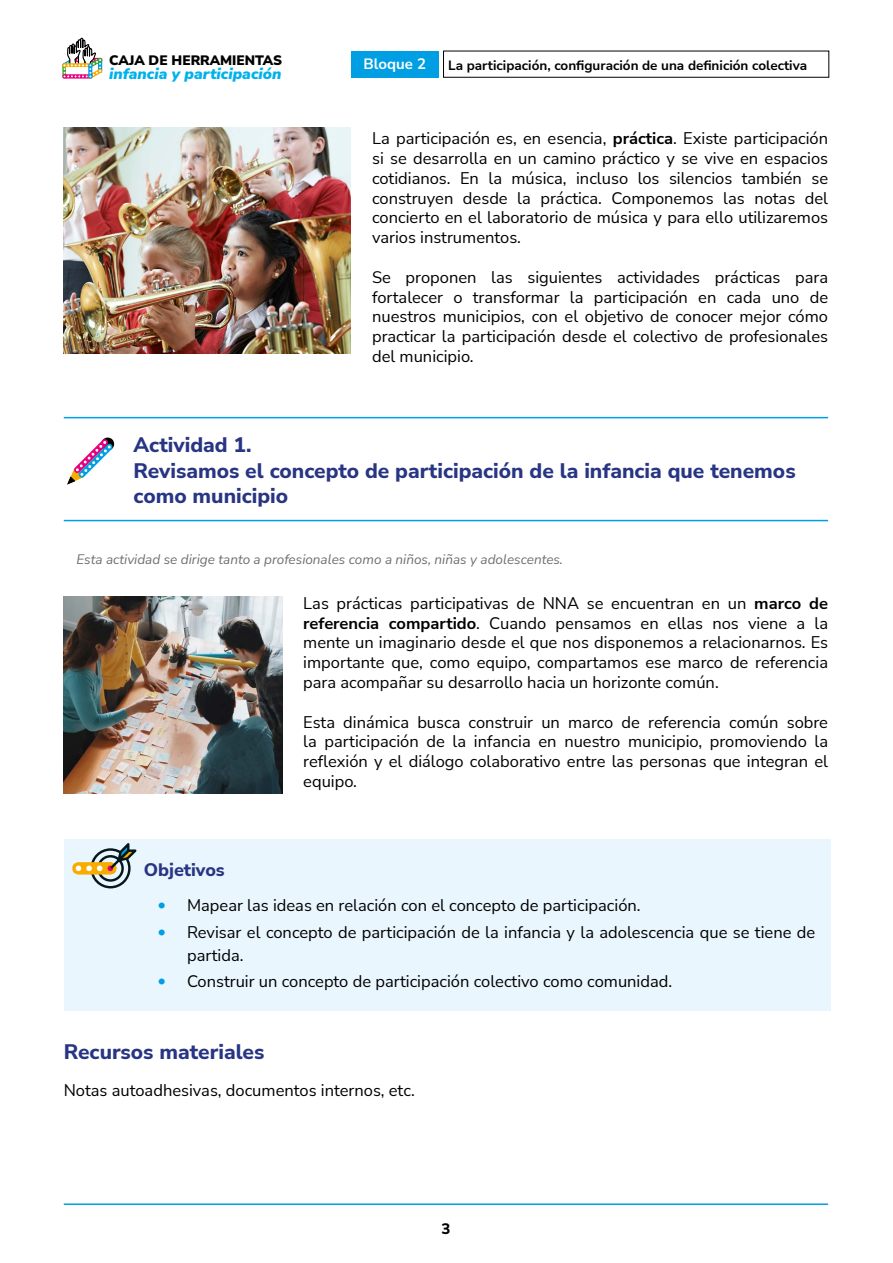
<style>
.page{position:relative;width:893px;height:1263px;background:#fff}
.page>*{position:absolute;margin:0;border:0;box-sizing:border-box;transform-origin:0 0}
.titulo_2_-_ACTIVIDAD{font:800 21px/25.2px "Nunito Sans";color:#283583}
.titulo_2{font:800 21px "Nunito Sans";color:#283583}
.titulo_3{font:800 18px "Nunito Sans";color:#283583}
.GeneralTexto{font:16.5px/19.8px "Nunito Sans";color:#000;text-align:justify}
.t1{font:italic 900 15.45px "Nunito Sans";color:#00b1eb}
.t2{font:700 15px "Nunito Sans";color:#fff}
.t3{font:800 15px "Nunito Sans";color:#000}
.t4{font:900 13.65px "Nunito Sans";color:#000}
.GeneralPie{font:italic 13.5px "Nunito Sans";color:#706f6f}
.t5{font:700 13.5px "Nunito Sans";color:#000}
.s1{font-weight:700}
.s2{font-weight:900;color:#009fe3}
</style>
<div class="page">
<svg style="left:62px;top:37px;width:41px;height:42px"></svg>
<div style="left:351px;top:51px;width:88px;height:26px;background:#009fe3"></div>
<hr style="left:64px;top:1203px;width:764px;height:2px;background:#009fe3">
<div style="left:64px;top:839px;width:766px;height:172px;background:#eaf6fe"></div>
<hr style="left:64px;top:417px;width:764px;height:1px;background:#009fe3">
<hr style="left:64px;top:520px;width:764px;height:1px;background:#009fe3">
<div style="left:90px;top:848px;width:41px;height:40px;border:2px solid #05161d;border-radius:50%"></div>
<div style="left:97px;top:855px;width:27px;height:27px;border:2px solid #05161d;border-radius:50%"></div>
<div style="left:72px;top:862px;width:45px;height:12px;background:#f8ac00;border-radius:6px"></div>
<svg style="left:76px;top:843px;width:61px;height:28px"></svg>
<svg style="left:67px;top:437px;width:48px;height:48px"></svg>
<img style="left:64px;top:597px;width:218px;height:197px">
<img style="left:64px;top:128px;width:287px;height:226px">
<p class="t4" style="left:109px;top:51px;width:174px">CAJA DE HERRAMIENTAS</p>
<p class="t1" style="left:109px;top:62px;width:174px">infancia y participación</p>
<p class="t2" style="left:363px;top:53px;width:64px">Bloque 2</p>
<p class="t5" style="left:448px;top:55px;width:360px">La participación, configuración de una definición colectiva</p>
<p class="GeneralTexto" style="left:372px;top:128px;width:458px">La participación es, en esencia, <span class="s1">práctica</span>. Existe participación si se desarrolla en un camino práctico y se vive en espacios cotidianos. En la música, incluso los silencios también se construyen desde la práctica. Componemos las notas del concierto en el laboratorio de música y para ello utilizaremos varios instrumentos.</p>
<p class="GeneralTexto" style="left:372px;top:267px;width:458px">Se proponen las siguientes actividades prácticas para fortalecer o transformar la participación en cada uno de nuestros municipios, con el objetivo de conocer mejor cómo practicar la participación desde el colectivo de profesionales del municipio.</p>
<p class="titulo_2_-_ACTIVIDAD" style="left:134px;top:432px;width:664px">Actividad 1.<br>Revisamos el concepto de participación de la infancia que tenemos como municipio</p>
<p class="GeneralPie" style="left:77px;top:550px;width:488px">Esta actividad se dirige tanto a profesionales como a niños, niñas y adolescentes.</p>
<p class="GeneralTexto" style="left:303px;top:592px;width:526px">Las prácticas participativas de NNA se encuentran en un <span class="s1">marco de referencia compartido</span>. Cuando pensamos en ellas nos viene a la mente un imaginario desde el que nos disponemos a relacionarnos. Es importante que, como equipo, compartamos ese marco de referencia para acompañar su desarrollo hacia un horizonte común.</p>
<p class="GeneralTexto" style="left:303px;top:711px;width:526px">Esta dinámica busca construir un marco de referencia común sobre la participación de la infancia en nuestro municipio, promoviendo la reflexión y el diálogo colaborativo entre las personas que integran el equipo.</p>
<p class="titulo_3" style="left:144px;top:857px;width:83px">Objetivos</p>
<p class="GeneralTexto" style="left:157px;top:895px;width:485px"><span class="s2">•</span> Mapear las ideas en relación con el concepto de participación.</p>
<p class="GeneralTexto" style="left:187px;top:920px;width:630px;line-height:22.5px;text-indent:-30px"><span class="s2">•</span> Revisar el concepto de participación de la infancia y la adolescencia que se tiene de partida.</p>
<p class="GeneralTexto" style="left:157px;top:971px;width:516px"><span class="s2">•</span> Construir un concepto de participación colectivo como comunidad.</p>
<p class="titulo_2" style="left:64px;top:1037px;width:202px">Recursos materiales</p>
<p class="GeneralTexto" style="left:64px;top:1080px;width:353px">Notas autoadhesivas, documentos internos, etc.</p>
<p class="t3" style="left:441px;top:1218px;width:10px">3</p>
</div>
